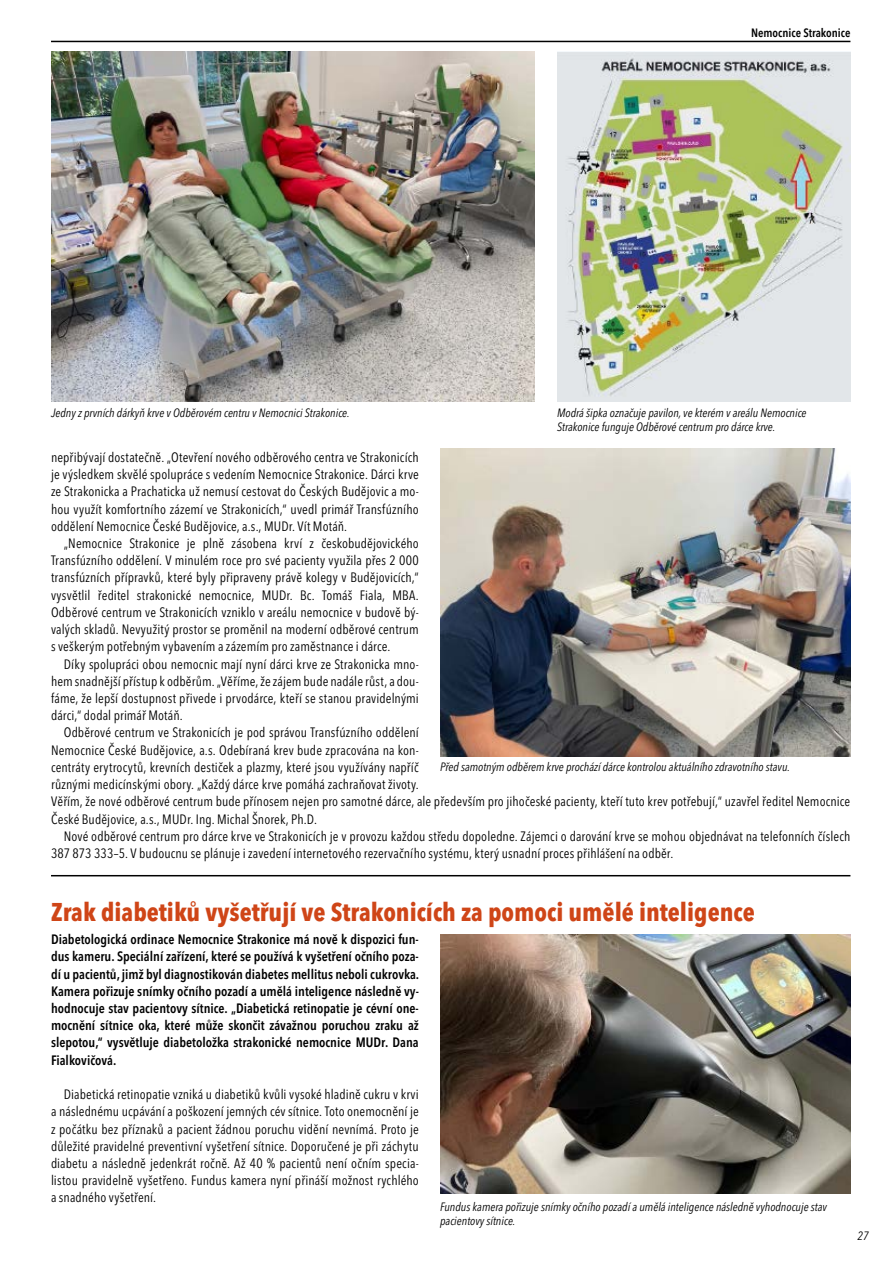
<style>
.page{position:relative;width:893px;height:1263px;background:#fff}
.page>*{position:absolute;margin:0;border:0;box-sizing:border-box;transform-origin:0 0}
.t1{font:700 condensed 25.5px "Avenir Next LT Pro";color:#cf4517}
.t2{font:condensed 13.5px/17.2px "Avenir Next LT Pro";letter-spacing:.01em;color:#000;text-align:justify}
.t3{font:600 condensed 13.5px/17.2px "Avenir Next LT Pro";color:#000;text-align:justify}
.t4{font:italic condensed 12px/14.4px "Avenir Next LT Pro";color:#000}
.t5{font:600 condensed 12px "Avenir Next LT Pro";color:#000}
</style>
<div class="page">
<hr style="left:51px;top:41px;width:799px;height:1px;background:#000">
<hr style="left:51px;top:875px;width:799px;height:1px;background:#000">
<img style="left:557px;top:51px;width:293px;height:351px">
<img style="left:51px;top:51px;width:483px;height:351px">
<img style="left:440px;top:449px;width:410px;height:307px">
<img style="left:440px;top:934px;width:410px;height:260px">
<p class="t5" style="left:751px;top:25px;width:101px">Nemocnice Strakonice</p>
<p class="t4" style="left:51px;top:405px;width:300px">Jedny z prvních dárkyň krve v Odběrovém centru v Nemocnici Strakonice.</p>
<p class="t4" style="left:557px;top:405px;width:251px">Modrá šipka označuje pavilon, ve kterém v areálu Nemocnice<br>Strakonice funguje Odběrové centrum pro dárce krve.</p>
<p class="t2" style="left:51px;top:448px;width:369px">nepřibývají dostatečně. „Otevření nového odběrového centra ve Strakonicích je výsledkem skvělé spolupráce s vedením Nemocnice Strakonice. Dárci krve ze Strakonicka a Prachaticka už nemusí cestovat do Českých Budějovic a mo&shy;hou využít komfortního zázemí ve Strakonicích,“ uvedl primář Transfúzního oddělení Nemocnice České Budějovice, a.s., MUDr. Vít Motáň.</p>
<p class="t2" style="left:51px;top:534px;width:369px;text-indent:13px">„Nemocnice Strakonice je plně zásobena krví z českobudějovického Transfúzního oddělení. V minulém roce pro své pacienty využila přes 2 000 transfúzních přípravků, které byly připraveny právě kolegy v Budějovicích,“ vysvětlil ředitel strakonické nemocnice, MUDr. Bc. Tomáš Fiala, MBA.<br>Odběrové centrum ve Strakonicích vzniklo v areálu nemocnice v budově bý&shy;valých skladů. Nevyužitý prostor se proměnil na moderní odběrové centrum s veškerým potřebným vybavením a zázemím pro zaměstnance i dárce.</p>
<p class="t2" style="left:51px;top:655px;width:369px;text-indent:13px">Díky spolupráci obou nemocnic mají nyní dárci krve ze Strakonicka mno&shy;hem snadnější přístup k odběrům. „Věříme, že zájem bude nadále růst, a dou&shy;fáme, že lepší dostupnost přivede i prvodárce, kteří se stanou pravidelnými dárci,“ dodal primář Motáň.</p>
<p class="t2" style="left:51px;top:724px;width:801px;text-align:left;text-indent:13px">Odběrové centrum ve Strakonicích je pod správou Transfúzního oddělení<br>Nemocnice České Budějovice, a.s. Odebíraná krev bude zpracována na kon-<br>centráty erytrocytů, krevních destiček a plazmy, které jsou využívány napříč<br>různými medicínskými obory. „Každý dárce krve pomáhá zachraňovat životy.<br>Věřím, že nové odběrové centrum bude přínosem nejen pro samotné dárce, ale především pro jihočeské pacienty, kteří tuto krev potřebují,“ uzavřel ředitel Nemocnice České Budějovice, a.s., MUDr. Ing. Michal Šnorek, Ph.D.</p>
<p class="t2" style="left:51px;top:827px;width:801px;text-indent:13px">Nové odběrové centrum pro dárce krve ve Strakonicích je v provozu každou středu dopoledne. Zájemci o darování krve se mohou objednávat na telefonních číslech<br>387 873 333–5. V budoucnu se plánuje i zavedení internetového rezervačního systému, který usnadní proces přihlášení na odběr.</p>
<h1 class="t1" style="left:51px;top:896px;width:705px">Zrak diabetiků vyšetřují ve Strakonicích za pomoci umělé inteligence</h1>
<p class="t3" style="left:51px;top:930px;width:370px">Diabetologická ordinace Nemocnice Strakonice má nově k dispozici fun&shy;dus kameru. Speciální zařízení, které se používá k vyšetření očního poza&shy;dí u pacientů, jimž byl diagnostikován diabetes mellitus neboli cukrovka.<br>Kamera pořizuje snímky očního pozadí a umělá inteligence následně vy&shy;hodnocuje stav pacientovy sítnice. „Diabetická retinopatie je cévní one&shy;mocnění sítnice oka, které může skončit závažnou poruchou zraku až slepotou,“ vysvětluje diabetoložka strakonické nemocnice MUDr. Dana Fialkovičová.</p>
<p class="t2" style="left:51px;top:1086px;width:369px;text-indent:13px">Diabetická retinopatie vzniká u diabetiků kvůli vysoké hladině cukru v krvi a následnému ucpávání a poškození jemných cév sítnice. Toto onemocnění je z počátku bez příznaků a pacient žádnou poruchu vidění nevnímá. Proto je důležité pravidelné preventivní vyšetření sítnice. Doporučené je při záchytu diabetu a následně jedenkrát ročně. Až 40 % pacientů není očním specia&shy;listou pravidelně vyšetřeno. Fundus kamera nyní přináší možnost rychlého a snadného vyšetření.</p>
<p class="t4" style="left:440px;top:759px;width:351px">Před samotným odběrem krve prochází dárce kontrolou aktuálního zdravotního stavu.</p>
<p class="t4" style="left:440px;top:1199px;width:388px">Fundus kamera pořizuje snímky očního pozadí a umělá inteligence následně vyhodnocuje stav pacientovy sítnice.</p>
<p class="t4" style="left:857px;top:1229px;width:13px">27</p>
</div>
